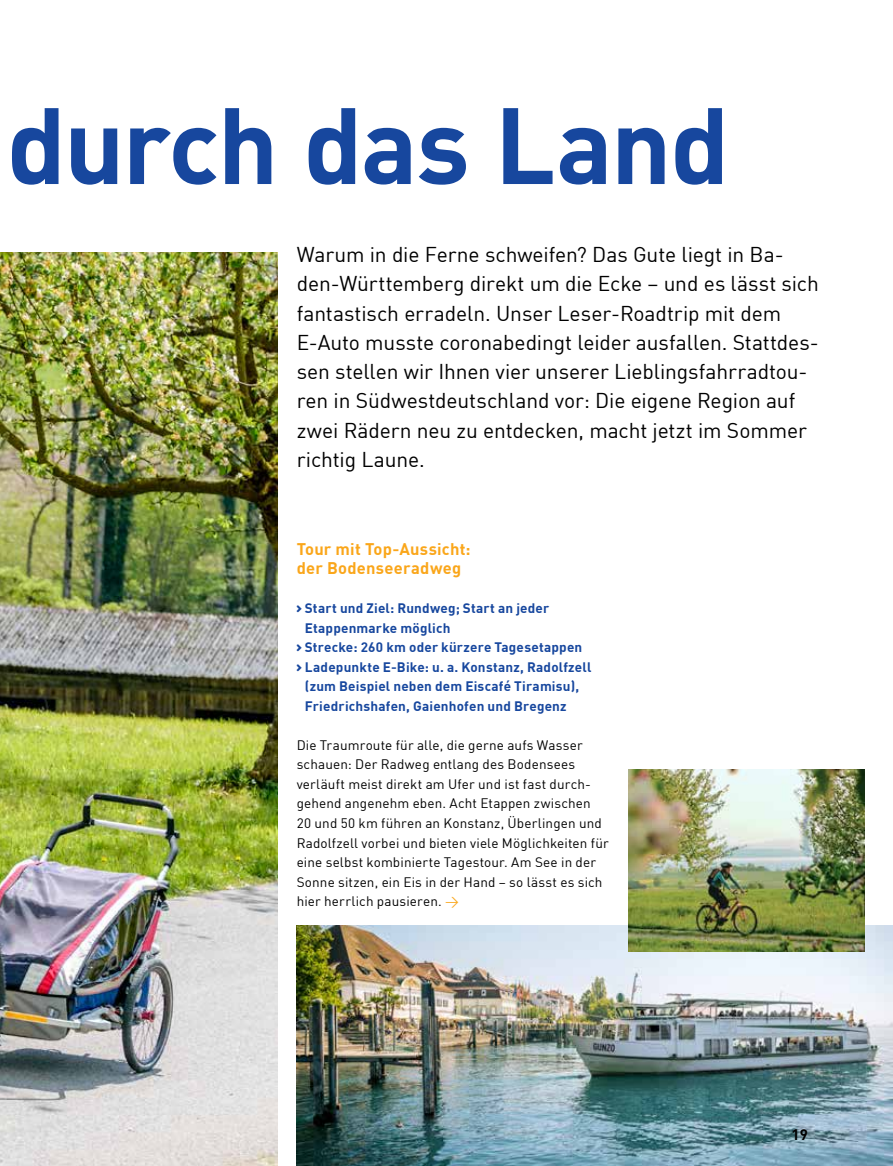
<style>
.page{position:relative;width:893px;height:1166px;background:#fff}
.page>*{position:absolute;margin:0;border:0;box-sizing:border-box;transform-origin:0 0}
.t1{font:700 106.5px "En BWDIN Pro";letter-spacing:-.02em;color:#17479e}
.t2{font:21px/29.2px "En BWDIN Pro";letter-spacing:-.005em;color:#000}
.t3{font:700 16.5px/19.5px "En BWDIN Pro";letter-spacing:.015em;color:#faa61a}
.t4{font:700 15px "En BWDIN Pro";color:#000}
.t5{font:13.5px/19.5px "En BWDIN Pro";letter-spacing:.01em;color:#000}
.t6{font:700 13.5px "En BWDIN Pro";letter-spacing:.015em;color:#17479e}
.s1{color:#faa61a}
</style>
<div class="page">
<img style="left:0;top:252px;width:278px;height:913px">
<img style="left:297px;top:925px;width:596px;height:240px">
<img style="left:628px;top:769px;width:237px;height:181px">
<h1 class="t1" style="left:7px;top:57px;width:725px">durch das Land</h1>
<p class="t2" style="left:297px;top:238px;width:524px">Warum in die Ferne schweifen? Das Gute liegt in Ba&shy;den-Württemberg direkt um die Ecke – und es lässt sich fantastisch erradeln. Unser Leser-Roadtrip mit dem E-Auto musste coronabedingt leider ausfallen. Stattdes&shy;sen stellen wir Ihnen vier unserer Lieblingsfahrradtou&shy;ren in Südwestdeutschland vor: Die eigene Region auf zwei Rädern neu zu entdecken, macht jetzt im Sommer richtig Laune.</p>
<p class="t3" style="left:297px;top:536px;width:176px">Tour mit Top-Aussicht: der Bodenseeradweg</p>
<p class="t6" style="left:297px;top:597px;width:254px">› Start und Ziel: Rundweg; Start an jeder</p>
<p class="t6" style="left:305px;top:616px;width:147px">Etappenmarke möglich</p>
<p class="t6" style="left:297px;top:636px;width:287px">› Strecke: 260 km oder kürzere Tagesetappen</p>
<p class="t6" style="left:297px;top:655px;width:296px">› Ladepunkte E-Bike: u. a. Konstanz, Radolfzell</p>
<p class="t6" style="left:305px;top:675px;width:276px">(zum Beispiel neben dem Eiscafé Tiramisu),</p>
<p class="t6" style="left:305px;top:694px;width:263px">Friedrichshafen, Gaienhofen und Bregenz</p>
<p class="t5" style="left:297px;top:733px;width:314px">Die Traumroute für alle, die gerne aufs Wasser schauen: Der Radweg entlang des Bodensees verläuft meist direkt am Ufer und ist fast durch&shy;gehend angenehm eben. Acht Etappen zwischen<br>20 und 50 km führen an Konstanz, Überlingen und Radolfzell vorbei und bieten viele Möglichkeiten für eine selbst kombinierte Tagestour. Am See in der Sonne sitzen, ein Eis in der Hand – so lässt es sich hier herrlich pausieren. <span class="s1">→</span></p>
<p class="t4" style="left:792px;top:1121px;width:18px">19</p>
</div>
